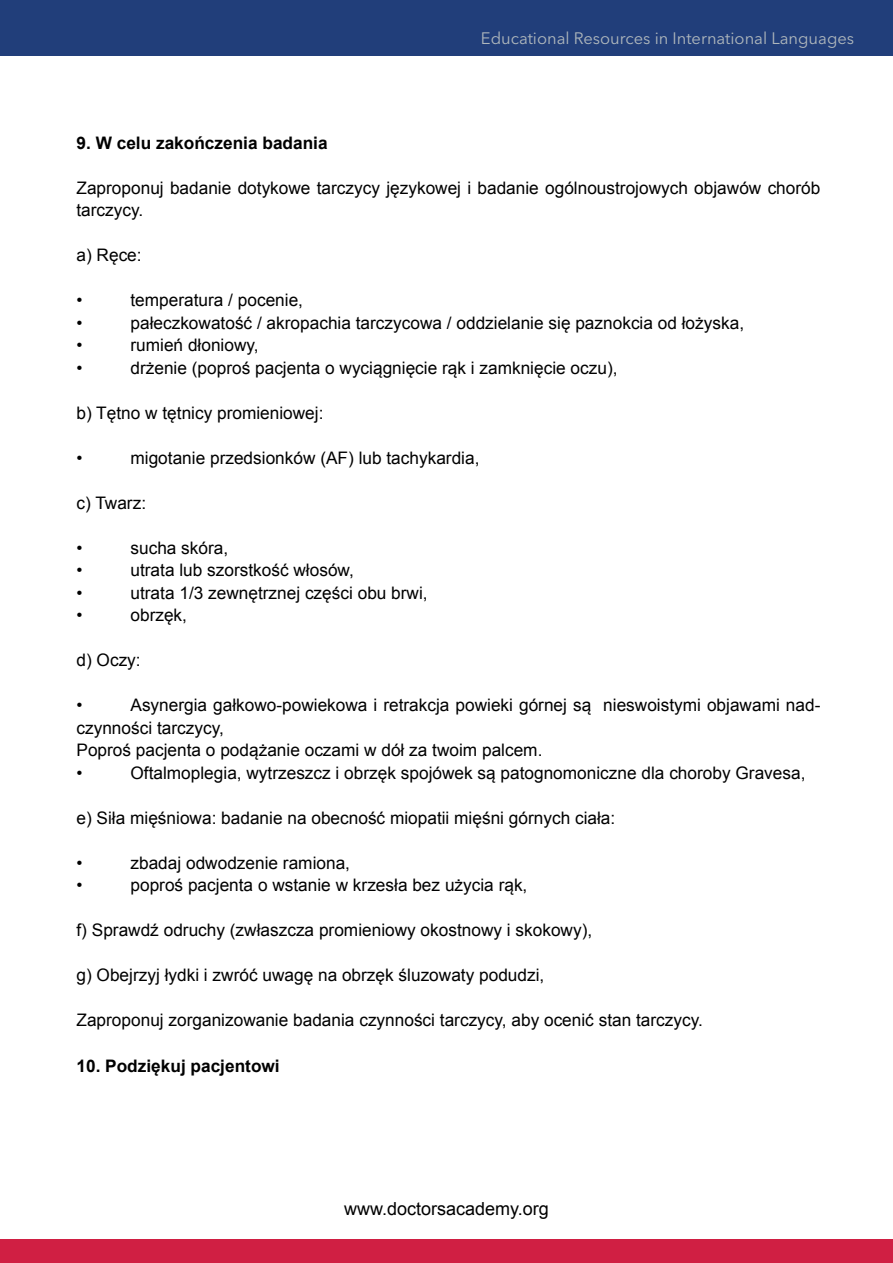
<style>
.page{position:relative;width:893px;height:1263px;background:#fff}
.page>*{position:absolute;margin:0;border:0;box-sizing:border-box;transform-origin:0 0}
.t1{font:18px "Arial";color:#000}
.t2{font:17.25px/22.5px "Arial";color:#000}
.t3{font:700 17.25px "Arial";color:#000}
.t4{font:16.5px "Avenir Next LT Pro";color:#afb7bc}
</style>
<div class="page">
<div style="left:0;top:0;width:893px;height:56px;background:#213e7a"></div>
<div style="left:0;top:1239px;width:893px;height:24px;background:#d01f43"></div>
<p class="t4" style="left:481px;top:29px;width:375px">Educational Resources in International Languages</p>
<p class="t3" style="left:76px;top:131px;width:253px">9. W celu zakończenia badania</p>
<p class="t2" style="left:76px;top:177px;width:745px">Zaproponuj badanie dotykowe tarczycy językowej i badanie ogólnoustrojowych objawów chorób tarczycy.</p>
<p class="t2" style="left:76px;top:244px;width:67px">a) Ręce:</p>
<p class="t2" style="left:76px;top:289px;width:8px">•</p>
<p class="t2" style="left:130px;top:289px;width:174px">temperatura / pocenie,</p>
<p class="t2" style="left:76px;top:312px;width:8px">•</p>
<p class="t2" style="left:130px;top:312px;width:615px">pałeczkowatość / akropachia tarczycowa / oddzielanie się paznokcia od łożyska,</p>
<p class="t2" style="left:76px;top:334px;width:8px">•</p>
<p class="t2" style="left:130px;top:334px;width:130px">rumień dłoniowy,</p>
<p class="t2" style="left:76px;top:357px;width:8px">•</p>
<p class="t2" style="left:130px;top:357px;width:489px">drżenie (poproś pacjenta o wyciągnięcie rąk i zamknięcie oczu),</p>
<p class="t2" style="left:76px;top:402px;width:249px">b) Tętno w tętnicy promieniowej:</p>
<p class="t2" style="left:76px;top:447px;width:8px">•</p>
<p class="t2" style="left:130px;top:447px;width:350px">migotanie przedsionków (AF) lub tachykardia,</p>
<p class="t2" style="left:76px;top:492px;width:71px">c) Twarz:</p>
<p class="t2" style="left:76px;top:537px;width:8px">•</p>
<p class="t2" style="left:130px;top:537px;width:99px">sucha skóra,</p>
<p class="t2" style="left:76px;top:559px;width:8px">•</p>
<p class="t2" style="left:130px;top:559px;width:225px">utrata lub szorstkość włosów,</p>
<p class="t2" style="left:76px;top:582px;width:8px">•</p>
<p class="t2" style="left:130px;top:582px;width:299px">utrata 1/3 zewnętrznej części obu brwi,</p>
<p class="t2" style="left:76px;top:604px;width:8px">•</p>
<p class="t2" style="left:130px;top:604px;width:58px">obrzęk,</p>
<p class="t2" style="left:76px;top:649px;width:66px">d) Oczy:</p>
<p class="t2" style="left:76px;top:694px;width:8px">•</p>
<p class="t2" style="left:76px;top:694px;width:745px;text-indent:54px">Asynergia gałkowo-powiekowa i retrakcja powieki górnej są nieswoistymi objawami nad&shy;czynności tarczycy,<br>Poproś pacjenta o podążanie oczami w dół za twoim palcem.<br>•</p>
<p class="t2" style="left:130px;top:762px;width:676px">Oftalmoplegia, wytrzeszcz i obrzęk spojówek są patognomoniczne dla choroby Gravesa,</p>
<p class="t2" style="left:76px;top:807px;width:540px">e) Siła mięśniowa: badanie na obecność miopatii mięśni górnych ciała:</p>
<p class="t2" style="left:76px;top:852px;width:8px">•</p>
<p class="t2" style="left:130px;top:852px;width:221px">zbadaj odwodzenie ramiona,</p>
<p class="t2" style="left:76px;top:874px;width:8px">•</p>
<p class="t2" style="left:130px;top:874px;width:398px">poproś pacjenta o wstanie w krzesła bez użycia rąk,</p>
<p class="t2" style="left:76px;top:919px;width:517px">f) Sprawdź odruchy (zwłaszcza promieniowy okostnowy i skokowy),</p>
<p class="t2" style="left:76px;top:964px;width:469px">g) Obejrzyj łydki i zwróć uwagę na obrzęk śluzowaty podudzi,</p>
<p class="t2" style="left:76px;top:1009px;width:628px">Zaproponuj zorganizowanie badania czynności tarczycy, aby ocenić stan tarczycy.</p>
<p class="t3" style="left:76px;top:1054px;width:205px">10. Podziękuj pacjentowi</p>
<p class="t1" style="left:344px;top:1197px;width:206px">www.doctorsacademy.org</p>
</div>
